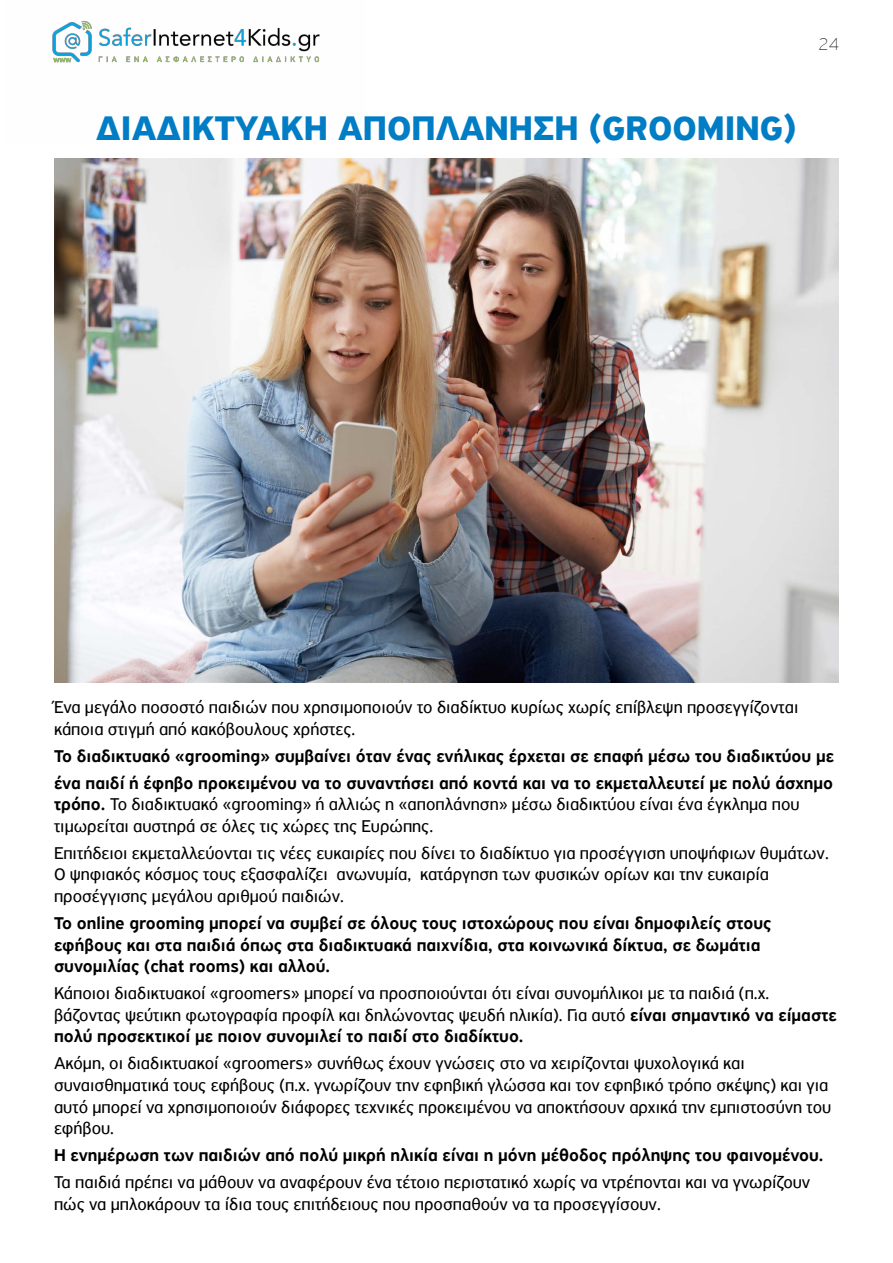
<style>
.page{position:relative;width:893px;height:1263px;background:#fff}
.page>*{position:absolute;margin:0;border:0;box-sizing:border-box;transform-origin:0 0}
.t1{font:700 36px "PF Highway Sans Pro";color:#007dc5}
.t2{font:18px/21.6px "PF Highway Sans Pro";color:#000}
.t3{font:500 18px/21.6px "PF Highway Sans Pro";color:#000}
.t4{font:100 18px "PF Highway Sans Pro";color:#000}
.s1{font-weight:500}
</style>
<div class="page">
<img style="left:52px;top:20px;width:268px;height:43px">
<img style="left:54px;top:159px;width:785px;height:524px">
<p class="t4" style="left:818px;top:34px;width:22px">24</p>
<h1 class="t1" style="left:96px;top:107px;width:22px">ΔΙΑΔΙΚΤΥΑΚ</h1>
<h1 class="t1" style="left:304px;top:107px;width:157px">Η ΑΠΟΠΛΑΝ</h1>
<h1 class="t1" style="left:509px;top:107px;width:289px">ΗΣΗ (GROOMING)</h1>
<p class="t2" style="left:54px;top:696px;width:746px">Ένα μεγάλο ποσοστό παιδιών που χρησιμοποιούν το διαδίκτυο κυρίως χωρίς επίβλεψη προσεγγίζονται κάποια στιγμή από κακόβουλους χρήστες.</p>
<p class="t3" style="left:54px;top:742px;width:781px;line-height:27px">Το διαδικτυακό «grooming» συμβαίνει όταν ένας ενήλικας έρχεται σε επαφή µέσω του διαδικτύου µε ένα παιδί ή έφηβο προκειμένου να το συναντήσει από κοντά και να το εκμεταλλευτεί µε πολύ άσχημο</p>
<p class="t2" style="left:54px;top:793px;width:747px"><span class="s1">τρόπο.</span> Το διαδικτυακό «grooming» ή αλλιώς η «αποπλάνηση» µέσω διαδικτύου είναι ένα έγκλημα που τιμωρείται αυστηρά σε όλες τις χώρες της Ευρώπης.</p>
<p class="t2" style="left:54px;top:842px;width:776px">Επιτήδειοι εκμεταλλεύονται τις νέες ευκαιρίες που δίνει το διαδίκτυο για προσέγγιση υποψήφιων θυμάτων.<br>Ο ψηφιακός κόσμος τους εξασφαλίζει ανωνυμία, κατάργηση των φυσικών ορίων και την ευκαιρία προσέγγισης μεγάλου αριθμού παιδιών.</p>
<p class="t3" style="left:54px;top:913px;width:719px">Το online grooming μπορεί να συμβεί σε όλους τους ιστοχώρους που είναι δημοφιλείς στους εφήβους και στα παιδιά όπως στα διαδικτυακά παιχνίδια, στα κοινωνικά δίκτυα, σε δωμάτια συνομιλίας (chat rooms) και αλλού.</p>
<p class="t2" style="left:54px;top:982px;width:784px">Κάποιοι διαδικτυακοί «groomers» μπορεί να προσποιούνται ότι είναι συνομήλικοι µε τα παιδιά (π.χ. βάζοντας ψεύτικη φωτογραφία προφίλ και δηλώνοντας ψευδή ηλικία). Για αυτό <span class="s1">είναι σημαντικό να είμαστε πολύ προσεκτικοί µε ποιον συνομιλεί το παιδί στο διαδίκτυο.</span></p>
<p class="t2" style="left:54px;top:1053px;width:779px">Ακόμη, οι διαδικτυακοί «groomers» συνήθως έχουν γνώσεις στο να χειρίζονται ψυχολογικά και συναισθηματικά τους εφήβους (π.χ. γνωρίζουν την εφηβική γλώσσα και τον εφηβικό τρόπο σκέψης) και για αυτό μπορεί να χρησιμοποιούν διάφορες τεχνικές προκειμένου να αποκτήσουν αρχικά την εμπιστοσύνη του εφήβου.</p>
<p class="t3" style="left:54px;top:1145px;width:771px">Η ενημέρωση των παιδιών από πολύ μικρή ηλικία είναι η μόνη μέθοδος πρόληψης του φαινομένου.</p>
<p class="t2" style="left:54px;top:1171px;width:758px">Τα παιδιά πρέπει να μάθουν να αναφέρουν ένα τέτοιο περιστατικό χωρίς να ντρέπονται και να γνωρίζουν πώς να μπλοκάρουν τα ίδια τους επιτήδειους που προσπαθούν να τα προσεγγίσουν.</p>
</div>
